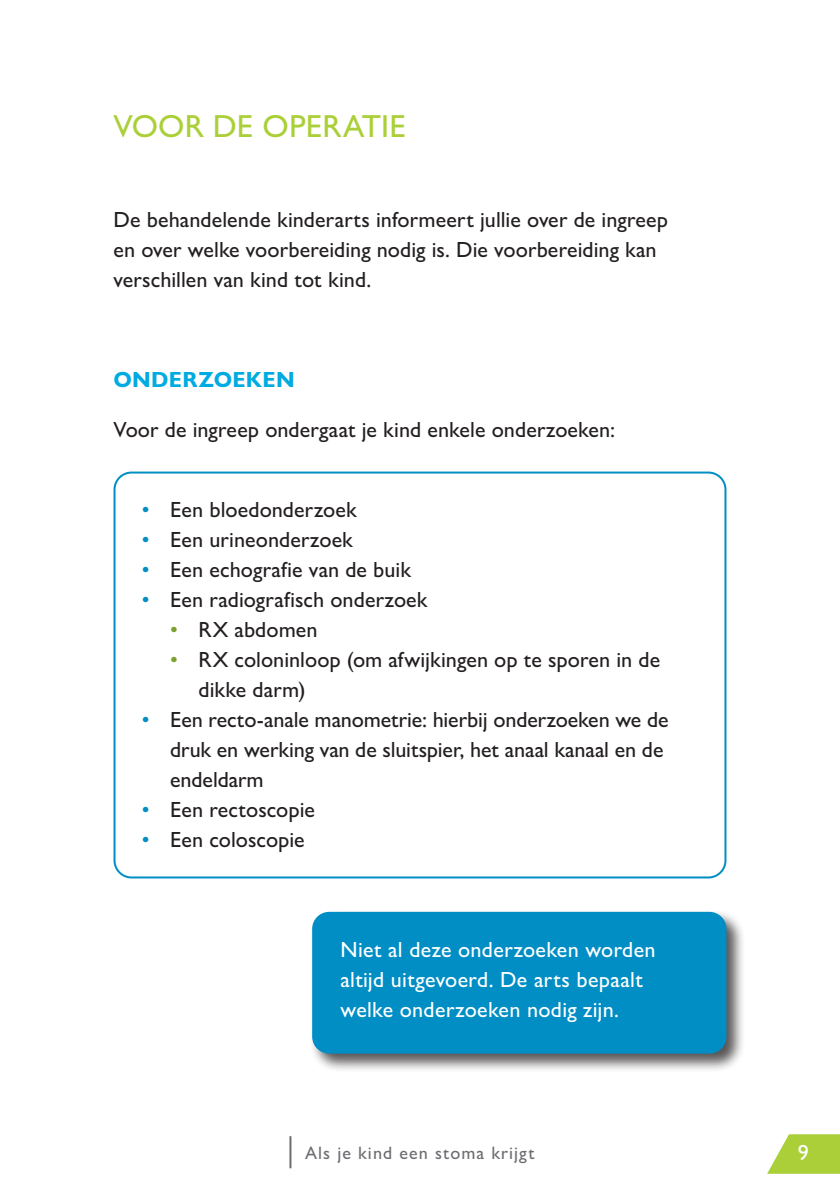
<style>
.page{position:relative;width:840px;height:1191px;background:#fff}
.page>*{position:absolute;margin:0;border:0;box-sizing:border-box;transform-origin:0 0}
.t1{font:500 32px "Gill Sans Nova";color:#abcf38}
.t2{font:500 22px/30px "Gill Sans Nova";color:#231f20}
.t3{font:500 22px/30px "Gill Sans Nova";letter-spacing:.015em;color:#fff}
.t4{font:700 22px "Gill Sans Nova";letter-spacing:.01em;color:#00abe1}
.t5{font:500 18px "Gill Sans Nova";letter-spacing:.06em;color:#6c6d70}
.s1{color:#008ec4}
.s2{color:#78a22d}
</style>
<div class="page">
<svg style="left:767px;top:1134px;width:72px;height:39px"></svg>
<hr style="left:289px;top:1136px;width:2px;height:32px;background:#6c6d70">
<div style="left:309px;top:909px;width:435px;height:163px;background:#231f20;opacity:.75"></div>
<div style="left:312px;top:912px;width:414px;height:141px;background:#008ec4;border-radius:17px"></div>
<div style="left:113px;top:471px;width:613px;height:407px;border:2px solid #008ec4;border-radius:17px"></div>
<h1 class="t1" style="left:113px;top:106px;width:294px">VOOR DE OPERATIE</h1>
<p class="t2" style="left:113px;top:204px;width:555px">De behandelende kinderarts informeert jullie over de ingreep en over welke voorbereiding nodig is. Die voorbereiding kan verschillen van kind tot kind.</p>
<p class="t4" style="left:113px;top:366px;width:183px">ONDERZOEKEN</p>
<p class="t2" style="left:113px;top:414px;width:503px">Voor de ingreep ondergaat je kind enkele onderzoeken:</p>
<p class="t2" style="left:142px;top:494px;width:216px"><span class="s1">•</span> Een bloedonderzoek</p>
<p class="t2" style="left:142px;top:524px;width:212px"><span class="s1">•</span> Een urineonderzoek</p>
<p class="t2" style="left:142px;top:554px;width:270px"><span class="s1">•</span> Een echografie van de buik</p>
<p class="t2" style="left:142px;top:584px;width:287px"><span class="s1">•</span> Een radiografisch onderzoek</p>
<p class="t2" style="left:170px;top:614px;width:149px"><span class="s2">•</span> RX abdomen</p>
<p class="t2" style="left:198px;top:644px;width:463px;text-indent:-28px"><span class="s2">•</span> RX coloninloop (om afwijkingen op te sporen in de dikke darm)</p>
<p class="t2" style="left:170px;top:704px;width:499px;text-indent:-28px"><span class="s1">•</span> Een recto-anale manometrie: hierbij onderzoeken we de druk en werking van de sluitspier, het anaal kanaal en de endeldarm</p>
<p class="t2" style="left:142px;top:794px;width:174px"><span class="s1">•</span> Een rectoscopie</p>
<p class="t2" style="left:142px;top:824px;width:164px"><span class="s1">•</span> Een coloscopie</p>
<p class="t3" style="left:340px;top:934px;width:316px">Niet al deze onderzoeken worden altijd uitgevoerd. De arts bepaalt welke onderzoeken nodig zijn.</p>
<p class="t5" style="left:305px;top:1141px;width:231px">Als je kind een stoma krijgt</p>
<p class="t3" style="left:797px;top:1137px;width:12px">9</p>
</div>
